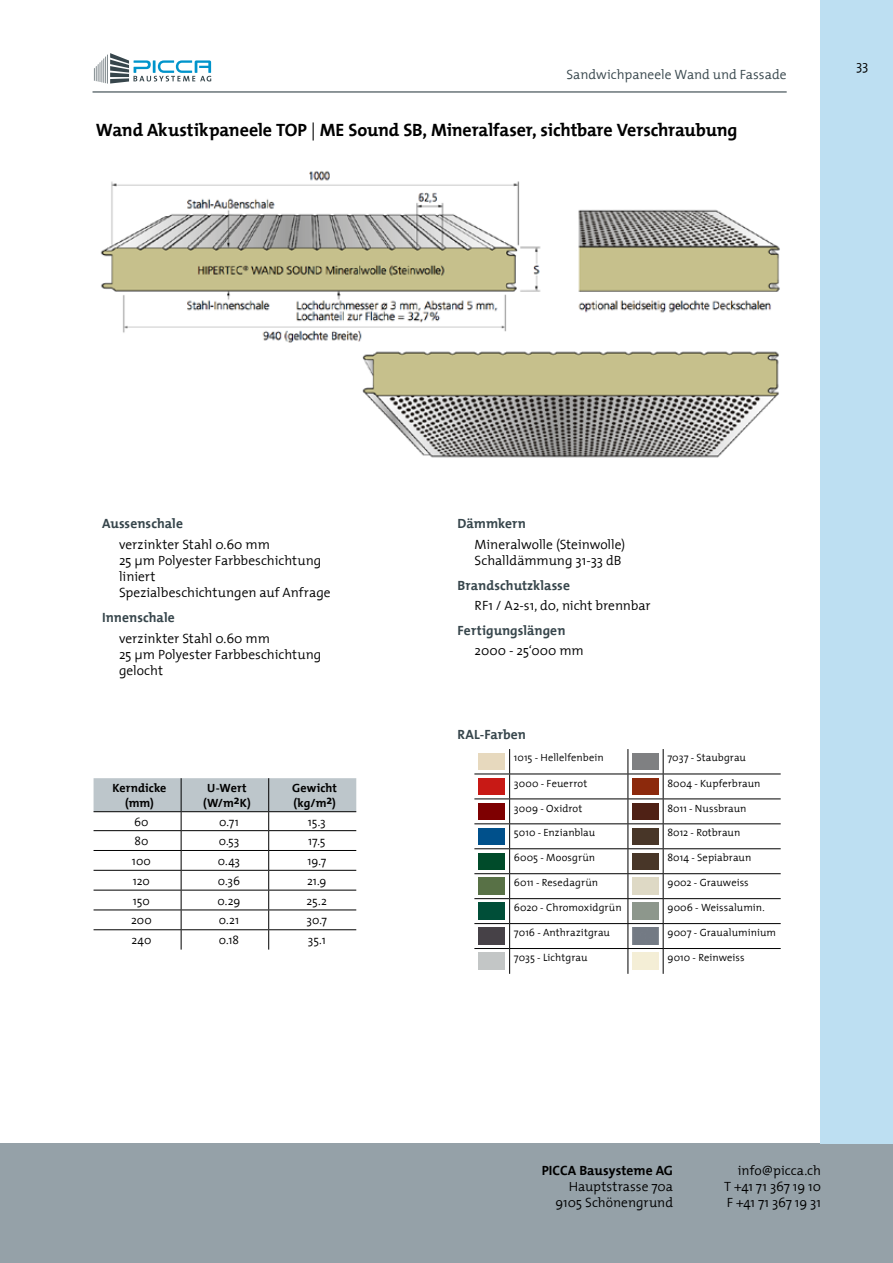
<style>
.page{position:relative;width:893px;height:1263px;background:#fff}
.page>*{position:absolute;margin:0;border:0;box-sizing:border-box;transform-origin:0 0}
.t1{font:700 18px "The Mix";letter-spacing:-.005em;color:#000}
.t2{font:300 13.5px/16.2px "The Mix 4";color:#000}
.t3{font:700 13.5px "The Mix";letter-spacing:.005em;color:#37464c}
.t4{font:300 13.5px "The Mix 4";color:#37464c}
.t5{font:700 13.5px "The Mix";letter-spacing:.005em;color:#000}
.t6{font:300 12px "The Mix 4";letter-spacing:.005em;color:#000}
.t7{font:700 12px/14.4px "The Mix";letter-spacing:.01em;color:#000;text-align:center}
.t8{font:300 10.5px "The Mix 4";letter-spacing:.01em;color:#000}
.s1{font-family:"The Mix 4";font-weight:300}
</style>
<div class="page">
<div style="left:0;top:1143px;width:893px;height:120px;background:#95a1a8"></div>
<div style="left:821px;top:0;width:72px;height:1143px;background:#bddff2"></div>
<hr style="left:93px;top:91px;width:694px;height:2px;background:#37464c">
<svg style="left:94px;top:53px;width:117px;height:31px"></svg>
<img style="left:100px;top:171px;width:680px;height:287px">
<svg style="left:94px;top:778px;width:262px;height:171px"></svg>
<hr style="left:474px;top:798px;width:36px;height:1px;background:#000">
<hr style="left:628px;top:798px;width:35px;height:1px;background:#000">
<hr style="left:663px;top:798px;width:118px;height:1px;background:#000">
<hr style="left:474px;top:823px;width:36px;height:1px;background:#000">
<hr style="left:510px;top:823px;width:118px;height:1px;background:#000">
<hr style="left:628px;top:823px;width:35px;height:1px;background:#000">
<hr style="left:663px;top:823px;width:118px;height:1px;background:#000">
<hr style="left:474px;top:848px;width:36px;height:1px;background:#000">
<hr style="left:510px;top:848px;width:118px;height:1px;background:#000">
<hr style="left:628px;top:848px;width:35px;height:1px;background:#000">
<hr style="left:663px;top:848px;width:118px;height:1px;background:#000">
<hr style="left:474px;top:873px;width:36px;height:1px;background:#000">
<hr style="left:510px;top:873px;width:118px;height:1px;background:#000">
<hr style="left:628px;top:873px;width:35px;height:1px;background:#000">
<hr style="left:663px;top:873px;width:118px;height:1px;background:#000">
<hr style="left:474px;top:898px;width:36px;height:1px;background:#000">
<hr style="left:510px;top:898px;width:118px;height:1px;background:#000">
<hr style="left:628px;top:898px;width:35px;height:1px;background:#000">
<hr style="left:663px;top:898px;width:118px;height:1px;background:#000">
<hr style="left:474px;top:923px;width:36px;height:1px;background:#000">
<hr style="left:510px;top:923px;width:118px;height:1px;background:#000">
<hr style="left:628px;top:923px;width:35px;height:1px;background:#000">
<hr style="left:663px;top:923px;width:118px;height:1px;background:#000">
<hr style="left:628px;top:948px;width:35px;height:1px;background:#000">
<hr style="left:663px;top:948px;width:118px;height:1px;background:#000">
<hr style="left:474px;top:774px;width:36px;height:1px;background:#000">
<hr style="left:510px;top:774px;width:118px;height:1px;background:#000">
<hr style="left:510px;top:798px;width:118px;height:1px;background:#000">
<svg style="left:509px;top:749px;width:1px;height:225px"></svg>
<svg style="left:663px;top:749px;width:1px;height:225px"></svg>
<hr style="left:628px;top:774px;width:35px;height:1px;background:#000">
<svg style="left:628px;top:749px;width:1px;height:225px"></svg>
<hr style="left:663px;top:774px;width:118px;height:1px;background:#000">
<hr style="left:474px;top:948px;width:36px;height:1px;background:#000">
<hr style="left:510px;top:948px;width:118px;height:1px;background:#000">
<img style="left:479px;top:778px;width:25px;height:17px">
<img style="left:632px;top:778px;width:26px;height:17px">
<img style="left:479px;top:803px;width:25px;height:16px">
<img style="left:632px;top:803px;width:26px;height:16px">
<img style="left:479px;top:828px;width:25px;height:16px">
<img style="left:632px;top:828px;width:26px;height:16px">
<img style="left:479px;top:853px;width:25px;height:16px">
<img style="left:632px;top:853px;width:26px;height:16px">
<img style="left:479px;top:878px;width:25px;height:16px">
<img style="left:479px;top:903px;width:25px;height:16px">
<img style="left:479px;top:928px;width:25px;height:16px">
<img style="left:632px;top:928px;width:26px;height:16px">
<p class="t4" style="left:566px;top:63px;width:222px">Sandwichpaneele Wand und Fassade</p>
<h1 class="t1" style="left:96px;top:115px;width:643px">Wand Akustikpaneele TOP <span class="s1">|</span> ME Sound SB, Mineralfaser, sichtbare Verschraubung</h1>
<p class="t2" style="left:856px;top:56px;width:14px">33</p>
<p class="t3" style="left:102px;top:512px;width:82px">Aussenschale</p>
<p class="t2" style="left:119px;top:536px;width:213px">verzinkter Stahl 0.60 mm<br>25 µm Polyester Farbbeschichtung liniert<br>Spezialbeschichtungen auf Anfrage</p>
<p class="t3" style="left:102px;top:606px;width:74px">Innenschale</p>
<p class="t2" style="left:119px;top:629px;width:204px">verzinkter Stahl 0.60 mm<br>25 µm Polyester Farbbeschichtung gelocht</p>
<p class="t7" style="left:112px;top:781px;width:55px">Kerndicke (mm)</p>
<p class="t7" style="left:203px;top:781px;width:49px">U-Wert (W/m2K)</p>
<p class="t7" style="left:292px;top:781px;width:46px;text-align:left">Gewicht (kg/m2)</p>
<p class="t6" style="left:134px;top:812px;width:16px">60</p>
<p class="t6" style="left:219px;top:812px;width:21px">0.71</p>
<p class="t6" style="left:308px;top:812px;width:19px">15.3</p>
<p class="t6" style="left:134px;top:831px;width:16px">80</p>
<p class="t6" style="left:219px;top:831px;width:22px">0.53</p>
<p class="t6" style="left:308px;top:831px;width:19px">17.5</p>
<p class="t6" style="left:132px;top:851px;width:20px">100</p>
<p class="t6" style="left:218px;top:851px;width:24px">0.43</p>
<p class="t6" style="left:307px;top:851px;width:20px">19.7</p>
<p class="t6" style="left:133px;top:871px;width:18px">120</p>
<p class="t6" style="left:218px;top:871px;width:24px">0.36</p>
<p class="t6" style="left:307px;top:871px;width:21px">21.9</p>
<p class="t6" style="left:133px;top:890px;width:18px">150</p>
<p class="t6" style="left:218px;top:890px;width:24px">0.29</p>
<p class="t6" style="left:307px;top:890px;width:22px">25.2</p>
<p class="t6" style="left:131px;top:910px;width:22px">200</p>
<p class="t6" style="left:219px;top:910px;width:22px">0.21</p>
<p class="t6" style="left:306px;top:910px;width:22px">30.7</p>
<p class="t6" style="left:131px;top:930px;width:22px">240</p>
<p class="t6" style="left:219px;top:930px;width:22px">0.18</p>
<p class="t6" style="left:308px;top:930px;width:19px">35.1</p>
<p class="t3" style="left:458px;top:512px;width:70px">Dämmkern</p>
<p class="t2" style="left:475px;top:536px;width:152px">Mineralwolle (Steinwolle)<br>Schalldämmung 31-33 dB</p>
<p class="t3" style="left:458px;top:574px;width:114px">Brandschutzklasse</p>
<p class="t2" style="left:475px;top:597px;width:178px">RF1 / A2-s1, d0, nicht brennbar</p>
<p class="t3" style="left:458px;top:619px;width:109px">Fertigungslängen</p>
<p class="t2" style="left:475px;top:642px;width:111px">2000 - 25‘000 mm</p>
<p class="t3" style="left:457px;top:723px;width:70px">RAL-Farben</p>
<p class="t8" style="left:514px;top:749px;width:91px">1015 - Hellelfenbein</p>
<p class="t8" style="left:667px;top:749px;width:80px">7037 - Staubgrau</p>
<p class="t8" style="left:514px;top:774px;width:75px">3000 - Feuerrot</p>
<p class="t8" style="left:667px;top:774px;width:95px">8004 - Kupferbraun</p>
<p class="t8" style="left:514px;top:799px;width:70px">3009 - Oxidrot</p>
<p class="t8" style="left:667px;top:799px;width:81px">8011 - Nussbraun</p>
<p class="t8" style="left:514px;top:824px;width:83px">5010 - Enzianblau</p>
<p class="t8" style="left:667px;top:824px;width:74px">8012 - Rotbraun</p>
<p class="t8" style="left:514px;top:849px;width:83px">6005 - Moosgrün</p>
<p class="t8" style="left:667px;top:849px;width:85px">8014 - Sepiabraun</p>
<p class="t8" style="left:514px;top:874px;width:86px">6011 - Resedagrün</p>
<p class="t8" style="left:667px;top:874px;width:83px">9002 - Grauweiss</p>
<p class="t8" style="left:514px;top:899px;width:109px">6020 - Chromoxidgrün</p>
<p class="t8" style="left:667px;top:899px;width:99px">9006 - Weissalumin.</p>
<p class="t8" style="left:514px;top:924px;width:98px">7016 - Anthrazitgrau</p>
<p class="t8" style="left:667px;top:924px;width:110px">9007 - Graualuminium</p>
<p class="t8" style="left:514px;top:949px;width:75px">7035 - Lichtgrau</p>
<p class="t8" style="left:667px;top:949px;width:79px">9010 - Reinweiss</p>
<p class="t5" style="left:542px;top:1159px;width:133px">PICCA Bausysteme AG</p>
<p class="t2" style="left:555px;top:1178px;width:119px;text-align:right">Hauptstrasse 70a<br>9105 Schönengrund</p>
<p class="t2" style="left:724px;top:1161px;width:98px;text-align:justify;text-indent:14px">info@picca.ch T +41 71 367 19 10<br>F +41 71 367 19 31</p>
</div>
